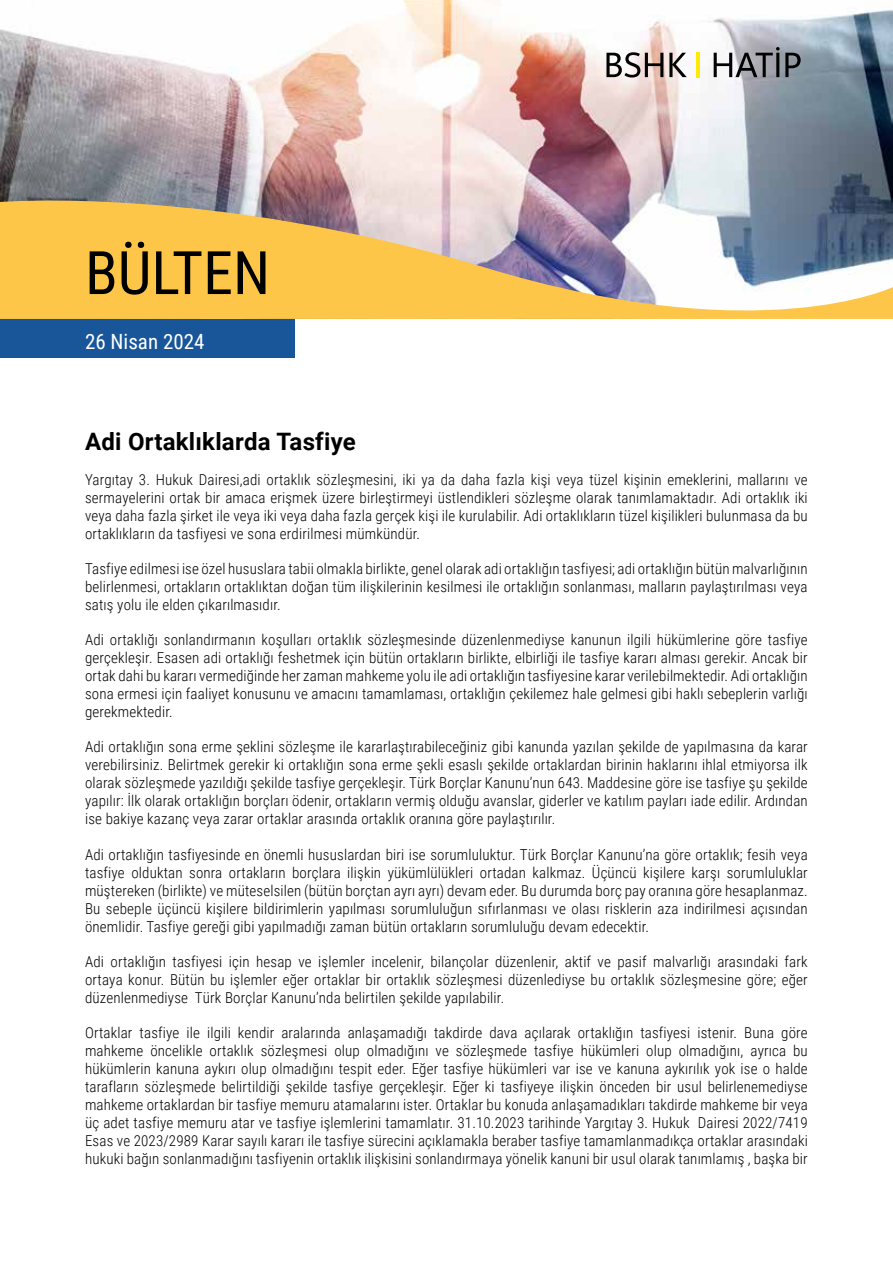
<style>
.page{position:relative;width:893px;height:1263px;background:#fff}
.page>*{position:absolute;margin:0;border:0;box-sizing:border-box;transform-origin:0 0}
.t1{font:60px "Roboto Condensed";color:#000}
.t2{font:700 24px "Roboto";letter-spacing:.01em;color:#000}
.t3{font:21px "Roboto Condensed";color:#fff}
.t4{font:300 15px/18px "Roboto Condensed";letter-spacing:.01em;color:#000;text-align:justify}
</style>
<div class="page">
<img style="left:0;top:0;width:893px;height:185px">
<img style="left:0;top:185px;width:893px;height:166px">
<div style="left:0;top:319px;width:294px;height:39px;background:#195699"></div>
<svg style="left:606px;top:52px;width:57px;height:26px"></svg>
<svg style="left:669px;top:53px;width:18px;height:24px"></svg>
<svg style="left:700px;top:35px;width:109px;height:42px"></svg>
<hr style="left:696px;top:52px;width:3px;height:25px;background:#ffe905">
<h1 class="t1" style="left:85px;top:231px;width:187px">BÜLTEN</h1>
<h3 class="t3" style="left:85px;top:327px;width:121px">26 Nisan 2024</h3>
<h2 class="t2" style="left:85px;top:425px;width:272px">Adi Ortaklıklarda Tasfiye</h2>
<p class="t4" style="left:85px;top:470px;width:724px">Yargıtay 3. Hukuk Dairesi,adi ortaklık sözleşmesini, iki ya da daha fazla kişi veya tüzel kişinin emeklerini, mallarını ve sermayelerini ortak bir amaca erişmek üzere birleştirmeyi üstlendikleri sözleşme olarak tanımlamaktadır. Adi ortaklık iki veya daha fazla şirket ile veya iki veya daha fazla gerçek kişi ile kurulabilir. Adi ortaklıkların tüzel kişilikleri bulunmasa da bu ortaklıkların da tasfiyesi ve sona erdirilmesi mümkündür.</p>
<p class="t4" style="left:85px;top:559px;width:724px">Tasfiye edilmesi ise özel hususlara tabii olmakla birlikte, genel olarak adi ortaklığın tasfiyesi; adi ortaklığın bütün malvarlığının belirlenmesi, ortakların ortaklıktan doğan tüm ilişkilerinin kesilmesi ile ortaklığın sonlanması, malların paylaştırılması veya satış yolu ile elden çıkarılmasıdır.</p>
<p class="t4" style="left:85px;top:630px;width:724px">Adi ortaklığı sonlandırmanın koşulları ortaklık sözleşmesinde düzenlenmediyse kanunun ilgili hükümlerine göre tasfiye gerçekleşir. Esasen adi ortaklığı feshetmek için bütün ortakların birlikte, elbirliği ile tasfiye kararı alması gerekir. Ancak bir ortak dahi bu kararı vermediğinde her zaman mahkeme yolu ile adi ortaklığın tasfiyesine karar verilebilmektedir. Adi ortaklığın sona ermesi için faaliyet konusunu ve amacını tamamlaması, ortaklığın çekilemez hale gelmesi gibi haklı sebeplerin varlığı gerekmektedir.</p>
<p class="t4" style="left:85px;top:737px;width:724px">Adi ortaklığın sona erme şeklini sözleşme ile kararlaştırabileceğiniz gibi kanunda yazılan şekilde de yapılmasına da karar verebilirsiniz. Belirtmek gerekir ki ortaklığın sona erme şekli esaslı şekilde ortaklardan birinin haklarını ihlal etmiyorsa ilk olarak sözleşmede yazıldığı şekilde tasfiye gerçekleşir. Türk Borçlar Kanunu’nun 643. Maddesine göre ise tasfiye şu şekilde yapılır: İlk olarak ortaklığın borçları ödenir, ortakların vermiş olduğu avanslar, giderler ve katılım payları iade edilir. Ardından ise bakiye kazanç veya zarar ortaklar arasında ortaklık oranına göre paylaştırılır.</p>
<p class="t4" style="left:85px;top:845px;width:724px">Adi ortaklığın tasfiyesinde en önemli hususlardan biri ise sorumluluktur. Türk Borçlar Kanunu’na göre ortaklık; fesih veya tasfiye olduktan sonra ortakların borçlara ilişkin yükümlülükleri ortadan kalkmaz. Üçüncü kişilere karşı sorumluluklar müştereken (birlikte) ve müteselsilen (bütün borçtan ayrı ayrı) devam eder. Bu durumda borç pay oranına göre hesaplanmaz.<br>Bu sebeple üçüncü kişilere bildirimlerin yapılması sorumluluğun sıfırlanması ve olası risklerin aza indirilmesi açısından önemlidir. Tasfiye gereği gibi yapılmadığı zaman bütün ortakların sorumluluğu devam edecektir.</p>
<p class="t4" style="left:85px;top:952px;width:724px">Adi ortaklığın tasfiyesi için hesap ve işlemler incelenir, bilançolar düzenlenir, aktif ve pasif malvarlığı arasındaki fark ortaya konur. Bütün bu işlemler eğer ortaklar bir ortaklık sözleşmesi düzenlediyse bu ortaklık sözleşmesine göre; eğer düzenlenmediyse Türk Borçlar Kanunu’nda belirtilen şekilde yapılabilir.</p>
<p class="t4" style="left:85px;top:1023px;width:724px">Ortaklar tasfiye ile ilgili kendir aralarında anlaşamadığı takdirde dava açılarak ortaklığın tasfiyesi istenir. Buna göre mahkeme öncelikle ortaklık sözleşmesi olup olmadığını ve sözleşmede tasfiye hükümleri olup olmadığını, ayrıca bu hükümlerin kanuna aykırı olup olmadığını tespit eder. Eğer tasfiye hükümleri var ise ve kanuna aykırılık yok ise o halde tarafların sözleşmede belirtildiği şekilde tasfiye gerçekleşir. Eğer ki tasfiyeye ilişkin önceden bir usul belirlenemediyse mahkeme ortaklardan bir tasfiye memuru atamalarını ister. Ortaklar bu konuda anlaşamadıkları takdirde mahkeme bir veya üç adet tasfiye memuru atar ve tasfiye işlemlerini tamamlatır. 31.10.2023 tarihinde Yargıtay 3. Hukuk Dairesi 2022/7419<br>Esas ve 2023/2989 Karar sayılı kararı ile tasfiye sürecini açıklamakla beraber tasfiye tamamlanmadıkça ortaklar arasındaki hukuki bağın sonlanmadığını tasfiyenin ortaklık ilişkisini sonlandırmaya yönelik kanuni bir usul olarak tanımlamış , başka bir</p>
</div>
